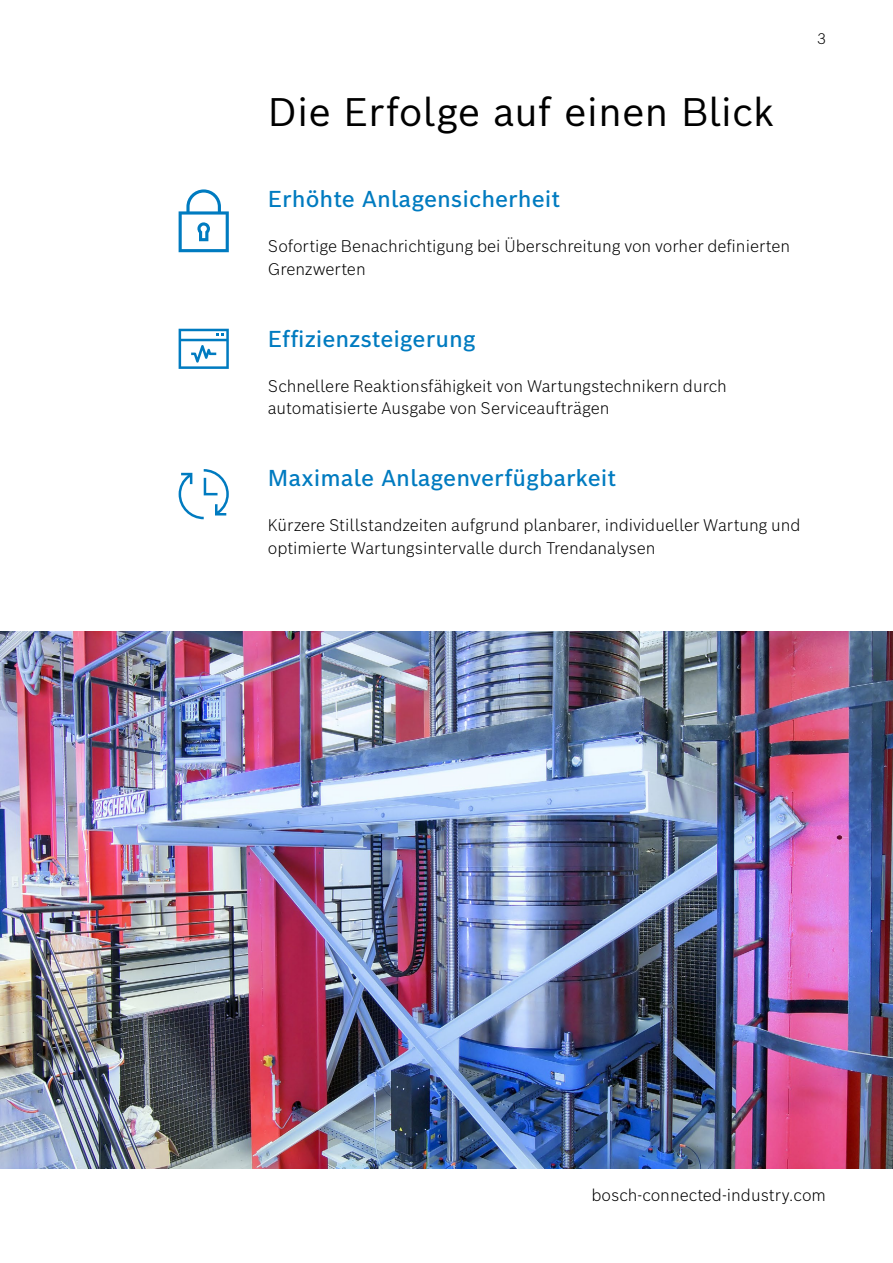
<style>
.page{position:relative;width:893px;height:1263px;background:#fff}
.page>*{position:absolute;margin:0;border:0;box-sizing:border-box;transform-origin:0 0}
.t1{font:39px "Bosch Sans";color:#000}
.t2{font:500 22.5px "Bosch Sans";color:#007bc0}
.t3{font:300 16.5px/22.5px "Bosch Sans";color:#000}
.t4{font:300 15px "Bosch Sans";color:#000}
</style>
<div class="page">
<svg style="left:179px;top:469px;width:50px;height:50px"></svg>
<svg style="left:179px;top:189px;width:50px;height:63px"></svg>
<svg style="left:179px;top:329px;width:50px;height:40px"></svg>
<img style="left:0;top:631px;width:893px;height:537px">
<h1 class="t1" style="left:268px;top:85px;width:508px">Die Erfolge auf einen Blick</h1>
<p class="t4" style="left:817px;top:28px;width:10px">3</p>
<h2 class="t2" style="left:268px;top:184px;width:294px">Erhöhte Anlagensicherheit</h2>
<p class="t3" style="left:268px;top:235px;width:524px">Sofortige Benachrichtigung bei Überschreitung von vorher definierten<br>Grenzwerten</p>
<h2 class="t2" style="left:268px;top:324px;width:209px">Effizienzsteigerung</h2>
<p class="t3" style="left:268px;top:374px;width:460px">Schnellere Reaktionsfähigkeit von Wartungstechnikern durch automatisierte Ausgabe von Serviceaufträgen</p>
<h2 class="t2" style="left:268px;top:463px;width:350px">Maximale Anlagenverfügbarkeit</h2>
<p class="t3" style="left:268px;top:514px;width:534px">Kürzere Stillstandzeiten aufgrund planbarer, individueller Wartung und optimierte Wartungsintervalle durch Trendanalysen</p>
<p class="t3" style="left:591px;top:1183px;width:236px">bosch-connected-industry.com</p>
</div>
